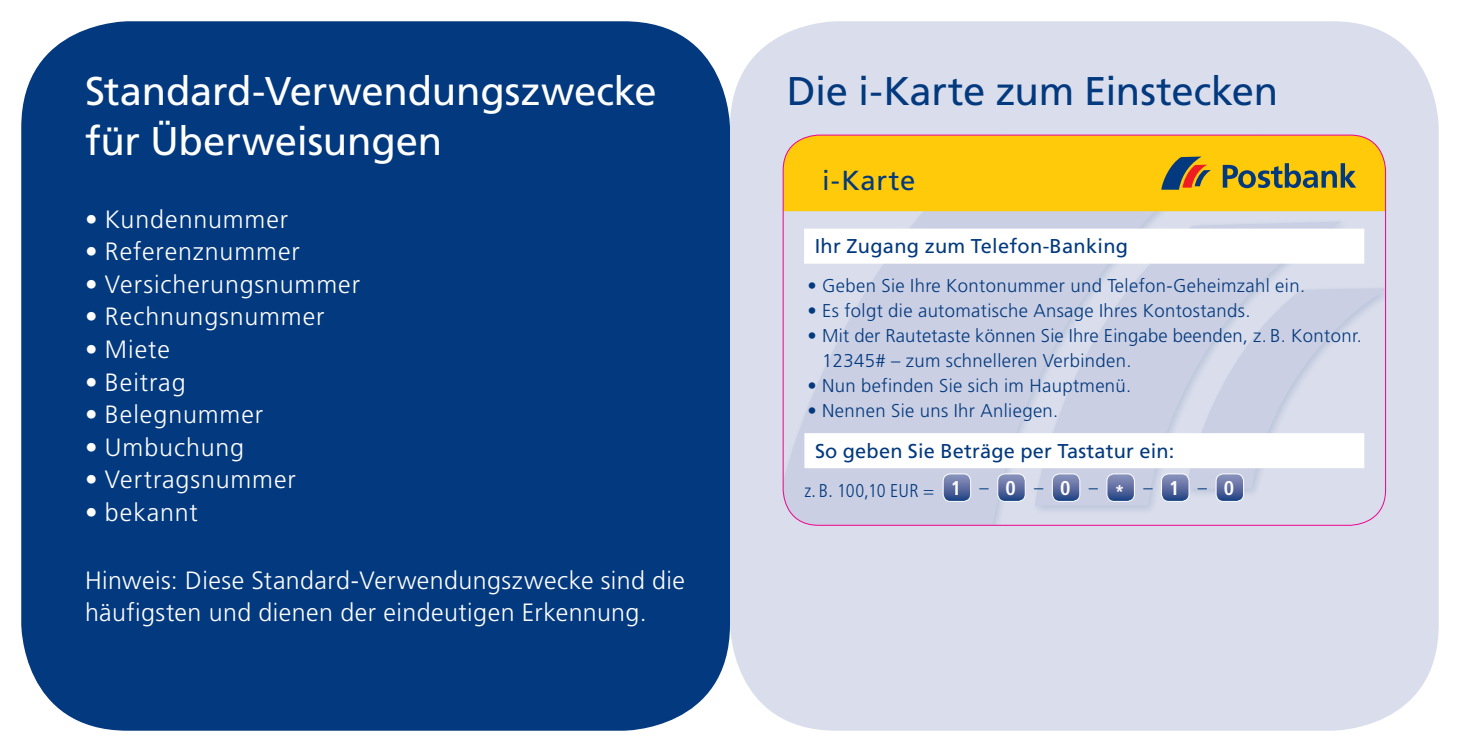
<style>
.page{position:relative;width:1460px;height:752px;background:#fff}
.page>*{position:absolute;margin:0;border:0;box-sizing:border-box;transform-origin:0 0}
.t1{font:40px/50px "Frutiger LT Std";letter-spacing:-.005em;color:#fff}
.t2{font:40px "Frutiger LT Std";letter-spacing:-.01em;color:#03397e}
.t3{font:27.5px "Frutiger LT Std";letter-spacing:.025em;color:#03397e}
.t4{font:300 25px/32.5px "Frutiger LT Std";letter-spacing:.03em;color:#fff}
.t5{font:20px "Frutiger LT Std";letter-spacing:.01em;color:#03397e}
.t6{font:300 18.5px/25px "Frutiger LT Std";letter-spacing:.02em;color:#03397e}
.t7{font:300 condensed 18.5px "Frutiger LT Std";letter-spacing:.01em;color:#03397e}
.s1{font-weight:700;font-size:20px;color:#fff}
</style>
<div class="page">
<div style="left:21px;top:21px;width:709px;height:709px;background:#03397e;border-radius:106px"></div>
<div style="left:730px;top:21px;width:709px;height:709px;background:#dadeec;border-radius:106px"></div>
<svg style="left:783px;top:211px;width:489px;height:313px;fill:#cacfe3"></svg>
<svg style="left:1035px;top:221px;width:307px;height:284px;fill:#cacfe3"></svg>
<div style="left:783px;top:135px;width:602px;height:76px;background:#feca0a"></div>
<div style="left:804px;top:228px;width:560px;height:35px;background:#fff"></div>
<svg style="left:1223px;top:163px;width:133px;height:25px;background:#978e39"></svg>
<svg style="left:1161px;top:156px;width:50px;height:34px;background:#95783c"></svg>
<div style="left:804px;top:433px;width:560px;height:35px;background:#fff"></div>
<svg style="left:943px;top:473px;width:28px;height:28px"></svg>
<div style="left:943px;top:473px;width:28px;height:28px;border:1px solid #fff;border-radius:7px"></div>
<svg style="left:998px;top:473px;width:27px;height:28px"></svg>
<div style="left:997px;top:473px;width:29px;height:28px;border:1px solid #fff;border-radius:7px"></div>
<svg style="left:1052px;top:473px;width:28px;height:28px"></svg>
<div style="left:1052px;top:473px;width:28px;height:28px;border:1px solid #fff;border-radius:7px"></div>
<svg style="left:1107px;top:473px;width:27px;height:28px"></svg>
<div style="left:1106px;top:473px;width:29px;height:28px;border:1px solid #fff;border-radius:7px"></div>
<svg style="left:1161px;top:288px;width:224px;height:213px"></svg>
<div style="left:1216px;top:473px;width:28px;height:28px;border:1px solid #fff;border-radius:7px"></div>
<h1 class="t1" style="left:85px;top:66px;width:573px">Standard-Verwendungszwecke für Überweisungen</h1>
<h3 class="t4" style="left:85px;top:203px;width:205px">• Kundennummer</h3>
<h3 class="t4" style="left:85px;top:236px;width:216px">• Referenznummer</h3>
<h3 class="t4" style="left:85px;top:268px;width:277px">• Versicherungsnummer</h3>
<h3 class="t4" style="left:85px;top:301px;width:241px">• Rechnungsnummer</h3>
<h3 class="t4" style="left:85px;top:333px;width:86px">• Miete</h3>
<h3 class="t4" style="left:85px;top:366px;width:102px">• Beitrag</h3>
<h3 class="t4" style="left:85px;top:398px;width:180px">• Belegnummer</h3>
<h3 class="t4" style="left:85px;top:431px;width:161px">• Umbuchung</h3>
<h3 class="t4" style="left:85px;top:463px;width:212px">• Vertragsnummer</h3>
<h3 class="t4" style="left:85px;top:496px;width:114px">• bekannt</h3>
<h3 class="t4" style="left:85px;top:563px;width:602px">Hinweis: Diese Standard-Verwendungszwecke sind die häufigsten und dienen der eindeutigen Erkennung.</h3>
<h1 class="t2" style="left:787px;top:67px;width:493px">Die i-Karte zum Einstecken</h1>
<h2 class="t3" style="left:822px;top:164px;width:95px">i-Karte</h2>
<p class="t5" style="left:815px;top:234px;width:315px">Ihr Zugang zum Telefon-Banking</p>
<p class="t6" style="left:808px;top:273px;width:499px">• Geben Sie Ihre Kontonummer und Telefon-Geheimzahl ein.</p>
<p class="t6" style="left:808px;top:298px;width:444px">• Es folgt die automatische Ansage Ihres Kontostands.</p>
<p class="t6" style="left:822px;top:323px;width:541px;text-indent:-15px">• Mit der Rautetaste können Sie Ihre Eingabe beenden, z. B. Kontonr.<br>12345# – zum schnelleren Verbinden.</p>
<p class="t6" style="left:808px;top:373px;width:325px">• Nun befinden Sie sich im Hauptmenü.</p>
<p class="t6" style="left:808px;top:398px;width:252px">• Nennen Sie uns Ihr Anliegen.</p>
<p class="t5" style="left:815px;top:438px;width:361px">So geben Sie Beträge per Tastatur ein:</p>
<p class="t7" style="left:804px;top:479px;width:431px">z. B. 100,10 EUR = <span class="s1">1</span> – <span class="s1">0</span> – <span class="s1">0</span> – <span class="s1">*</span> – <span class="s1">1</span> – <span class="s1">0</span></p>
</div>
